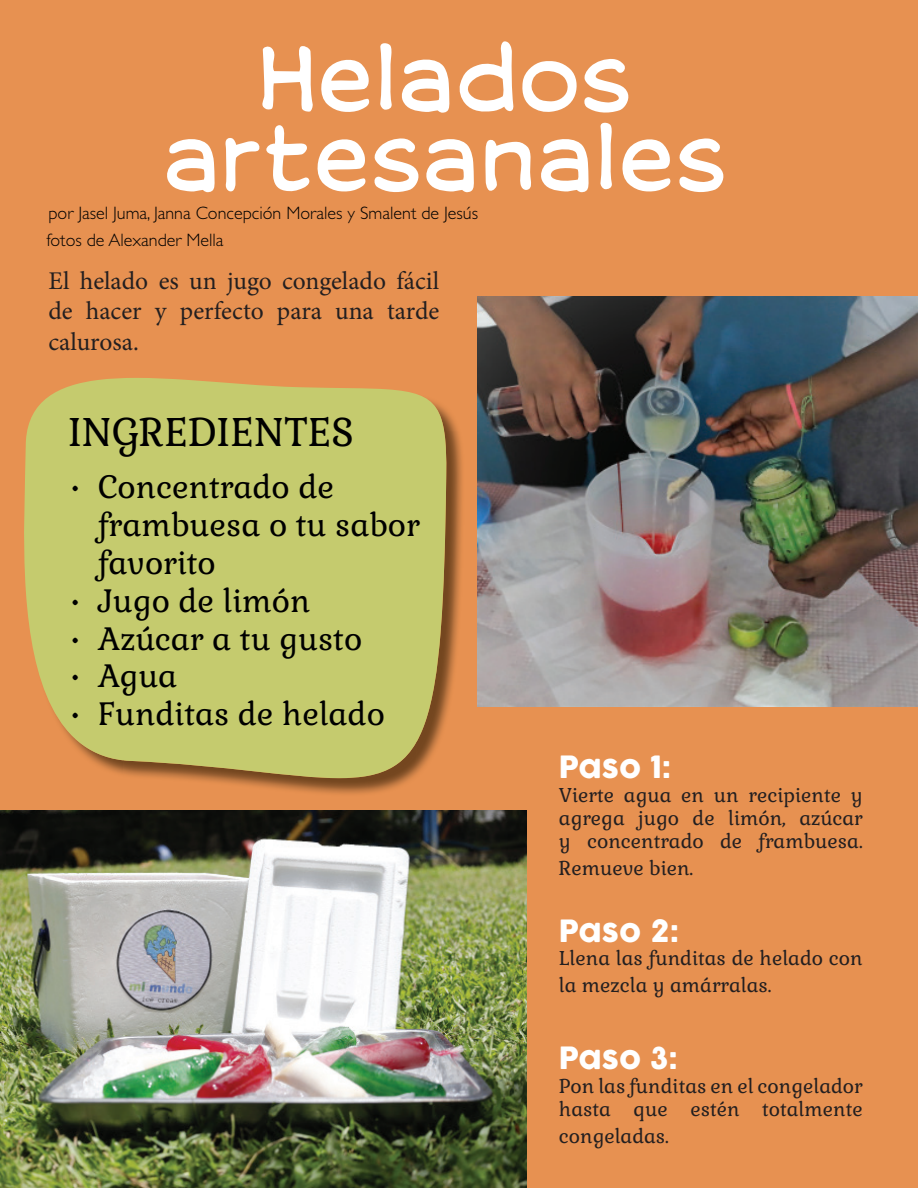
<style>
.page{position:relative;width:918px;height:1188px;background:#e79151}
.page>*{position:absolute;margin:0;border:0;box-sizing:border-box;transform-origin:0 0}
.t1{font:82.5px/79.5px "CC Soliloquous";color:#fff;text-align:center}
.t2{font:39px "Gabriela";color:#000}
.t3{font:31.5px/37.8px "Gabriela";color:#000}
.t4{font:30px "COCOGOOSE";color:#fff}
.t5{font:25.5px/30.6px "Minion Pro";color:#231f20;text-align:justify}
.t6{font:19.5px/23.4px "Gabriela";color:#231f20}
.t7{font:300 18px/27px "Gill Sans Std";color:#000}
</style>
<div class="page">
<img style="left:447px;top:412px;width:10px;height:19px">
<img style="left:447px;top:431px;width:15px;height:279px">
<svg style="left:24px;top:378px;width:423px;height:400px;background:#c5c36a"></svg>
<img style="left:0;top:810px;width:526px;height:378px">
<img style="left:478px;top:296px;width:439px;height:411px">
<h1 class="t1" style="left:163px;top:39px;width:566px">Helados artesanales</h1>
<p class="t7" style="left:46px;top:200px;width:433px">por Jasel Juma, Janna Concepción Morales y Smalent de Jesús fotos de Alexander Mella</p>
<h3 class="t5" style="left:48px;top:265px;width:393px">El helado es un jugo congelado fácil de hacer y perfecto para una tarde calurosa.</h3>
<h2 class="t2" style="left:68px;top:407px;width:287px">INGREDIENTES</h2>
<h3 class="t3" style="left:98px;top:469px;width:323px;text-indent:-27px">• Concentrado de frambuesa o tu sabor favorito</h3>
<h3 class="t3" style="left:71px;top:582px;width:241px">• Jugo de limón</h3>
<h3 class="t3" style="left:71px;top:620px;width:293px">• Azúcar a tu gusto</h3>
<h3 class="t3" style="left:71px;top:658px;width:108px">• Agua</h3>
<h3 class="t3" style="left:71px;top:695px;width:315px">• Funditas de helado</h3>
<h3 class="t4" style="left:559px;top:745px;width:114px">Paso 1:</h3>
<p class="t6" style="left:559px;top:783px;width:305px;text-align:justify">Vierte agua en un recipiente y agrega jugo de limón, azúcar y concentrado de frambuesa.</p>
<p class="t6" style="left:559px;top:857px;width:136px">Remueve bien.</p>
<h3 class="t4" style="left:559px;top:908px;width:122px">Paso 2:</h3>
<p class="t6" style="left:559px;top:945px;width:305px;line-height:27px">Llena las funditas de helado con la mezcla y amárralas.</p>
<h3 class="t4" style="left:559px;top:1036px;width:120px">Paso 3:</h3>
<p class="t6" style="left:559px;top:1074px;width:305px">Pon las funditas en el congelador hasta que estén totalmente</p>
<p class="t6" style="left:559px;top:1125px;width:112px">congeladas.</p>
</div>
